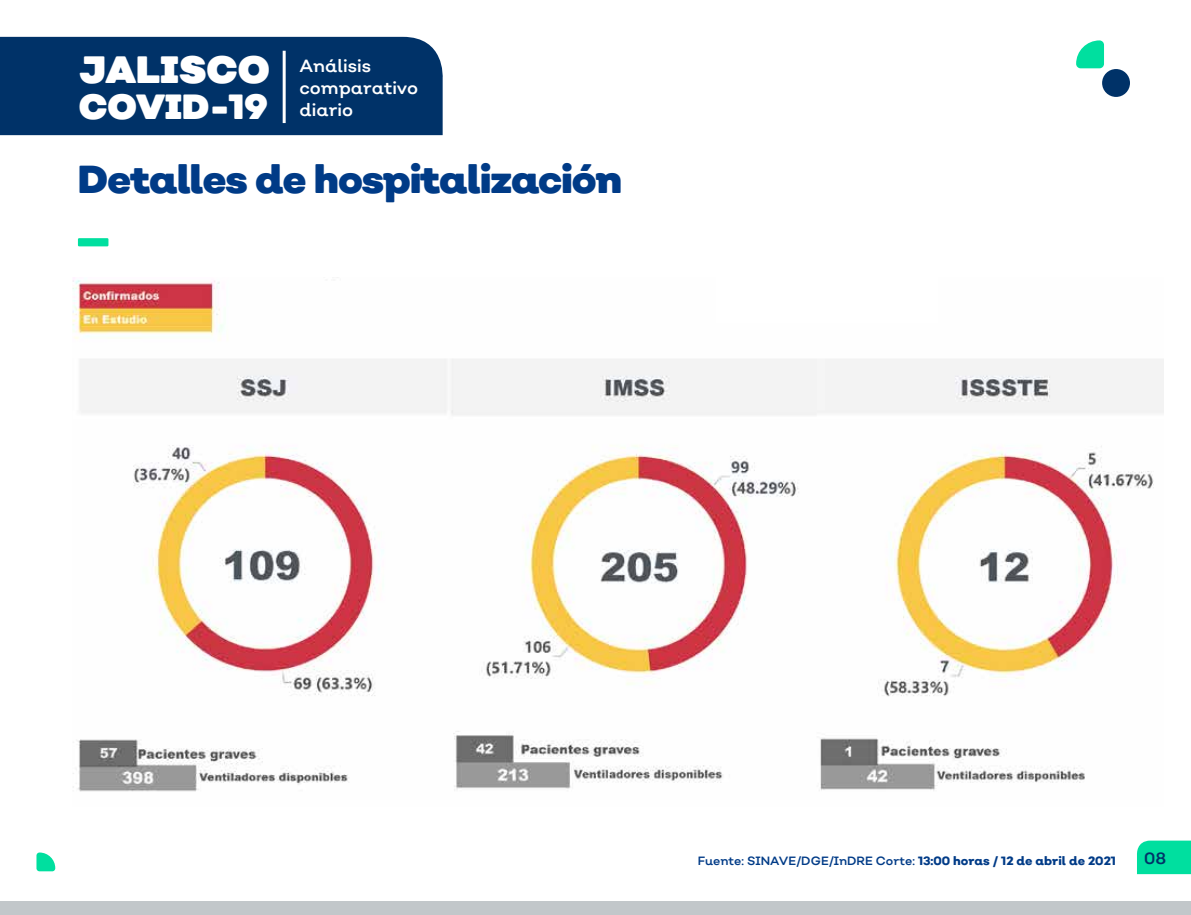
<style>
.page{position:relative;width:1191px;height:915px;background:#fff}
.page>*{position:absolute;margin:0;border:0;box-sizing:border-box;transform-origin:0 0}
.t1{font:900 50.7px "Nutmeg";color:#00df9f}
.t2{font:900 39px "Nutmeg";letter-spacing:-.03em;color:#003b87}
.t3{font:900 38.1px "Nutmeg";color:#fff}
.t4{font:900 34.95px "Nutmeg";color:#fff}
.t5{font:17.7px/22.4px "Nutmeg";color:#fff}
.t6{font:16.35px "Nutmeg";color:#003268}
.t7{font:12px "Nutmeg";color:#003b87}
.s1{font-weight:800}
</style>
<div class="page">
<img style="left:72px;top:277px;width:1091px;height:515px">
<div style="left:0;top:37px;width:443px;height:98px;background:#003268"></div>
<div style="left:0;top:901px;width:1191px;height:13px;background:#c2c7ca"></div>
<div style="left:1137px;top:840px;width:54px;height:33px;background:#00df9f"></div>
<svg style="left:1076px;top:40px;width:28px;height:28px"></svg>
<div style="left:36px;top:852px;width:19px;height:19px;background:#00df9f;border-radius:3px"></div>
<div style="left:1102px;top:69px;width:28px;height:28px;background:#003268;border-radius:50%"></div>
<div style="left:716px;top:226px;width:222px;height:96px;background:#fff"></div>
<hr style="left:283px;top:51px;width:3px;height:72px;background:#fff">
<h3 class="t3" style="left:79px;top:44px;width:192px">JALISCO</h3>
<h3 class="t4" style="left:79px;top:84px;width:191px">COVID-19</h3>
<h3 class="t5" style="left:299px;top:54px;width:120px">Análisis comparativo diario</h3>
<h2 class="t2" style="left:78px;top:154px;width:546px">Detalles de hospitalización</h2>
<h1 class="t1" style="left:78px;top:182px;width:32px">_</h1>
<p class="t7" style="left:697px;top:852px;width:420px">Fuente: SINAVE/DGE/InDRE Corte: <span class="s1">13:00 horas / 12 de abril de 2021</span></p>
<h3 class="t6" style="left:1144px;top:847px;width:24px">08</h3>
</div>
